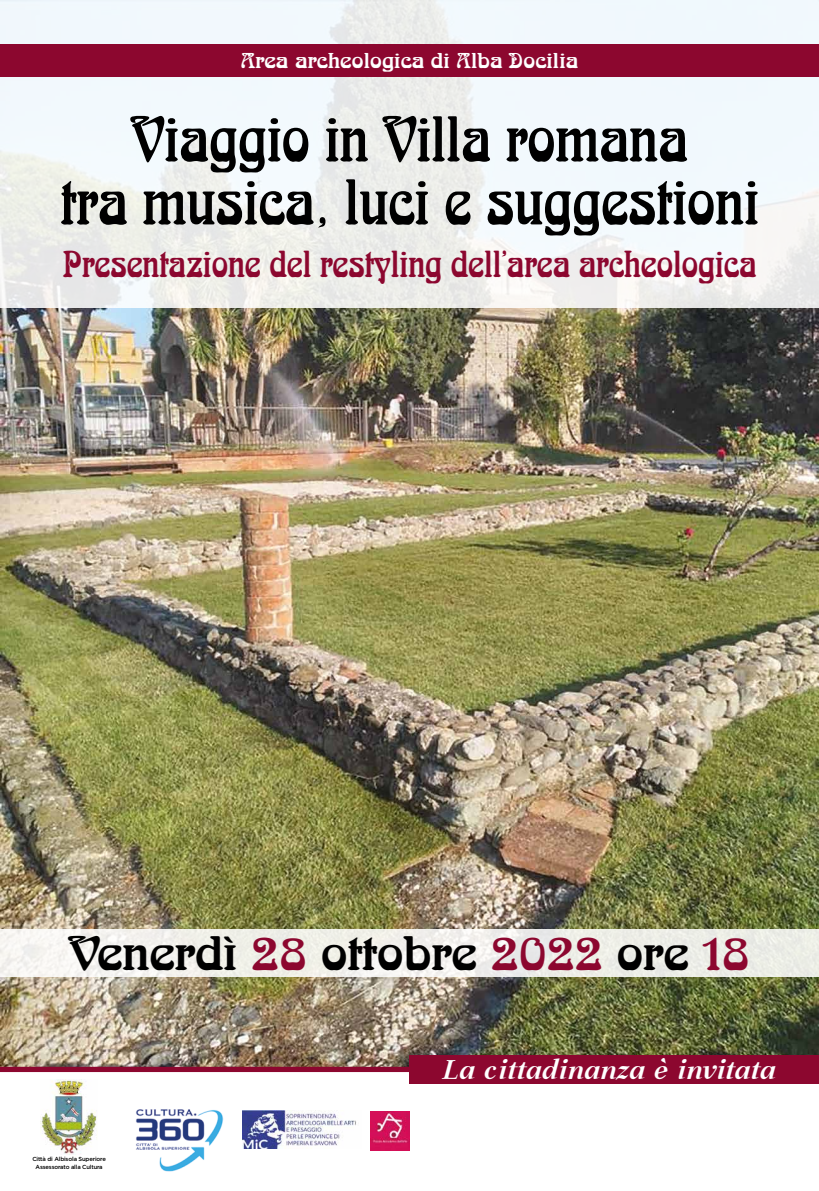
<style>
.page{position:relative;width:819px;height:1191px;background:#fff}
.page>*{position:absolute;margin:0;border:0;box-sizing:border-box;transform-origin:0 0}
.t1{font:63px/63px "Arnold Boecklin";color:#000;text-align:center;scale:.8 1}
.t2{font:47.25px "Arnold Boecklin";color:#000}
.t3{font:36.75px "Arnold Boecklin";color:#8c072f;scale:.8 1}
.t4{font:italic 700 28px "Aabced";letter-spacing:-.01em;color:#fff}
.t5{font:21px "Arnold Boecklin";letter-spacing:.01em;color:#fff}
.t6{font:500 5.86px/7px "Gotham";letter-spacing:-.025em;color:#000;text-align:center}
.s1{color:#8c072f}
</style>
<div class="page">
<img style="left:0;top:307px;width:818px;height:759px">
<svg style="left:0;top:0;width:819px;height:307px;fill:#f1f8fd"></svg>
<div style="left:0;top:45px;width:818px;height:32px;background:#8c072f"></div>
<img style="left:41px;top:1079px;width:56px;height:75px">
<div style="left:409px;top:1055px;width:410px;height:28px;background:#8c072f"></div>
<div style="left:0;top:1066px;width:417px;height:6px;background:#8c072f"></div>
<div style="left:0;top:929px;width:819px;height:48px;background:linear-gradient(to right,#f6f4f1,#ebece6)"></div>
<img style="left:136px;top:1109px;width:88px;height:63px">
<img style="left:371px;top:1111px;width:38px;height:39px">
<img style="left:242px;top:1110px;width:114px;height:38px">
<h3 class="t5" style="left:241px;top:49px;width:339px">Area archeologica di Alba Docilia</h3>
<h1 class="t1" style="left:60px;top:109px;width:874px">Viaggio in Villa romana<br>tra musica, luci e suggestioni</h1>
<h3 class="t3" style="left:63px;top:243px;width:868px">Presentazione del restyling dell’area archeologica</h3>
<h2 class="t2" style="left:69px;top:927px;width:682px">Venerdì <span class="s1">28</span> ottobre <span class="s1">2022</span> ore <span class="s1">18</span></h2>
<p class="t6" style="left:32px;top:1155px;width:75px">Città di Albisola Superiore<br>Assessorato alla Cultura</p>
<h3 class="t4" style="left:442px;top:1053px;width:334px">La cittadinanza è invitata</h3>
</div>
